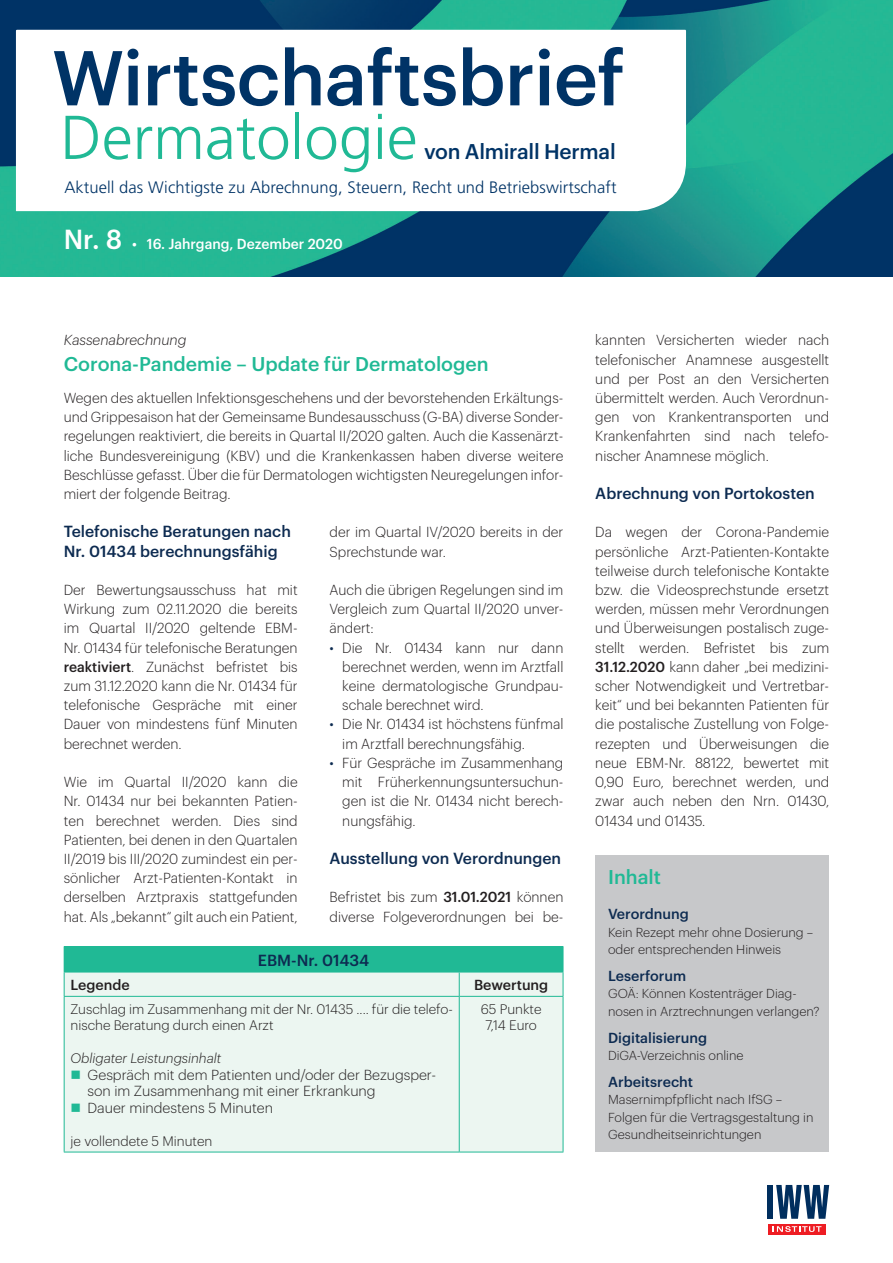
<style>
.page{position:relative;width:893px;height:1263px;background:#fff}
.page>*{position:absolute;margin:0;border:0;box-sizing:border-box;transform-origin:0 0}
.t1{font:500 75.9px "Graphik";letter-spacing:-.01em;color:#036}
.t2{font:300 61.8px "Frutiger";color:#20b995}
.t3{font:500 20.85px "Graphik";color:#036}
.h0__Titel{font:500 19.5px "Graphik";color:#20b995}
.ih0__Inhalt_Titel{font:500 19.5px "Graphik";color:#20b995}
.t4{font:300 16.5px "Frutiger";letter-spacing:.005em;color:#036}
.z0__Zwischentitel-1{font:500 15.75px/19.2px "Graphik";color:#0d2b51}
.th0__Tb__Titel{font:500 15.75px "Graphik";color:#0d2b51}
.g0__Grundtext{font:300 14.25px/19.2px "Graphik";color:#231f20;text-align:justify}
.v0__Vortext_Lead{font:300 14.25px/19.2px "Graphik";color:#231f20}
.ih0__Inhalt_Dachzeil{font:500 14.25px "Graphik";color:#0d2b51}
.g0__Grundtext-2{font:500 14.25px "Graphik";color:#fff}
.d0__Dachzeile{font:italic 300 14.25px "Graphik";color:#231f20}
.tk1__Tb__Kopf__mitti{font:500 14.25px "Graphik";color:#231f20}
.tk0__Tb__Kopf{font:500 14.25px "Graphik";color:#231f20}
.tg0__Tb__Grundtext{font:300 13.5px/16.5px "Graphik";color:#231f20}
.tg0__Tb__Grundtext-2{font:italic 300 13.5px "Graphik";color:#231f20}
.tg1__Tb__Grundtext_m{font:300 13.5px "Graphik";color:#231f20}
.ig0__Inhalt_Grundtex{font:300 12.75px/17.2px "Graphik";color:#231f20}
.s1{font-size:27px}
.s2{font-weight:500}
.s3{color:#0d2b51}
</style>
<div class="page">
<img style="left:0;top:0;width:893px;height:276px">
<svg style="left:16px;top:30px;width:670px;height:181px"></svg>
<div style="left:595px;top:855px;width:234px;height:296px;background:#c7c8ca"></div>
<div style="left:768px;top:1224px;width:57px;height:10px;background:#ee1d23"></div>
<svg style="left:773px;top:1226px;width:48px;height:6px"></svg>
<div style="left:768px;top:1185px;width:5px;height:34px;background:#002e5e"></div>
<svg style="left:776px;top:1185px;width:53px;height:34px"></svg>
<div style="left:64px;top:946px;width:499px;height:26px;background:#20b995"></div>
<div style="left:65px;top:973px;width:498px;height:179px;background:#ecf6f1"></div>
<hr style="left:64px;top:972px;width:395px;height:1px;background:#20b995">
<svg style="left:64px;top:972px;width:1px;height:24px"></svg>
<hr style="left:459px;top:972px;width:104px;height:1px;background:#20b995">
<svg style="left:459px;top:972px;width:1px;height:24px"></svg>
<svg style="left:563px;top:947px;width:1px;height:49px"></svg>
<hr style="left:64px;top:1152px;width:395px;height:1px;background:#20b995">
<hr style="left:64px;top:996px;width:395px;height:1px;background:#20b995">
<hr style="left:64px;top:997px;width:1px;height:155px;background:#20b995">
<hr style="left:459px;top:996px;width:104px;height:1px;background:#20b995">
<hr style="left:459px;top:997px;width:1px;height:155px;background:#20b995">
<hr style="left:563px;top:997px;width:1px;height:155px;background:#20b995">
<hr style="left:459px;top:1152px;width:104px;height:1px;background:#20b995">
<svg style="left:72px;top:1070px;width:8px;height:8px"></svg>
<svg style="left:72px;top:1103px;width:8px;height:8px"></svg>
<p class="t1" style="left:52px;top:20px;width:574px">Wirtschaftsbrief</p>
<p class="t2" style="left:61px;top:103px;width:359px">Dermatologie</p>
<p class="t4" style="left:64px;top:178px;width:554px">Aktuell das Wichtigste zu Abrechnung, Steuern, Recht und Betriebswirtschaft</p>
<p class="g0__Grundtext-2" style="left:64px;top:233px;width:281px"><span class="s1">Nr. 8</span> • 16. Jahrgang, Dezember 2020</p>
<p class="t3" style="left:424px;top:135px;width:193px">von Almirall Hermal</p>
<p class="d0__Dachzeile" style="left:64px;top:330px;width:124px">Kassenabrechnung</p>
<p class="h0__Titel" style="left:64px;top:349px;width:426px">Corona-Pandemie – Update für Dermatologen</p>
<p class="v0__Vortext_Lead" style="left:64px;top:387px;width:501px">Wegen des aktuellen Infektionsgeschehens und der bevorstehenden Erkältungs&shy;und Grippesaison hat der Gemeinsame Bundesausschuss (G-BA) diverse Sonder&shy;regelungen reaktiviert, die bereits in Quartal II/2020 galten. Auch die Kassenärzt&shy;liche Bundesvereinigung (KBV) und die Krankenkassen haben diverse weitere Beschlüsse gefasst. Über die für Dermatologen wichtigsten Neuregelungen infor&shy;miert der folgende Beitrag.</p>
<p class="z0__Zwischentitel-1" style="left:64px;top:521px;width:229px">Telefonische Beratungen nach<br>Nr. 01434 berechnungsfähig</p>
<p class="g0__Grundtext" style="left:64px;top:579px;width:235px">Der Bewertungsausschuss hat mit Wirkung zum 02.11.2020 die bereits im Quartal II/2020 geltende EBM-Nr. 01434 für telefonische Beratungen <span class="s2">reaktiviert</span>. Zunächst befristet bis zum 31.12.2020 kann die Nr. 01434 für telefonische Gespräche mit einer Dauer von mindestens fünf Minuten berechnet werden.</p>
<p class="g0__Grundtext" style="left:64px;top:771px;width:235px">Wie im Quartal II/2020 kann die Nr. 01434 nur bei bekannten Patien&shy;ten berechnet werden. Dies sind Patienten, bei denen in den Quartalen II/2019 bis III/2020 zumindest ein per&shy;sönlicher Arzt-Patienten-Kontakt in derselben Arztpraxis stattgefunden hat. Als „bekannt“ gilt auch ein Patient,</p>
<p class="g0__Grundtext" style="left:330px;top:522px;width:235px">der im Quartal IV/2020 bereits in der<br>Sprechstunde war.</p>
<p class="g0__Grundtext" style="left:330px;top:579px;width:235px">Auch die übrigen Regelungen sind im Vergleich zum Quartal II/2020 unver&shy;ändert:</p>
<p class="g0__Grundtext" style="left:342px;top:637px;width:223px;text-indent:-13px"><span class="s3">•</span> Die Nr. 01434 kann nur dann berechnet werden, wenn im Arztfall keine dermatologische Grundpau&shy;schale berechnet wird.</p>
<p class="g0__Grundtext" style="left:342px;top:714px;width:223px;text-indent:-13px"><span class="s3">•</span> Die Nr. 01434 ist höchstens fünfmal im Arztfall berechnungsfähig.</p>
<p class="g0__Grundtext" style="left:342px;top:752px;width:223px;text-indent:-13px"><span class="s3">•</span> Für Gespräche im Zusammenhang mit Früherkennungsuntersuchun&shy;gen ist die Nr. 01434 nicht berech&shy;nungsfähig.</p>
<p class="z0__Zwischentitel-1" style="left:330px;top:847px;width:233px">Ausstellung von Verordnungen</p>
<p class="g0__Grundtext" style="left:330px;top:886px;width:235px">Befristet bis zum <span class="s2">31.01.2021</span> können diverse Folgeverordnungen bei be-</p>
<p class="th0__Tb__Titel" style="left:258px;top:948px;width:113px">EBM-Nr. 01434</p>
<p class="tk0__Tb__Kopf" style="left:71px;top:974px;width:61px">Legende</p>
<p class="tk1__Tb__Kopf__mitti" style="left:474px;top:974px;width:76px">Bewertung</p>
<p class="tg0__Tb__Grundtext" style="left:71px;top:999px;width:384px">Zuschlag im Zusammenhang mit der Nr. 01435 .... fü r die telefo&shy;nische Beratung durch einen Arzt</p>
<p class="tg0__Tb__Grundtext-2" style="left:71px;top:1048px;width:152px">Obligater Leistungsinhalt</p>
<p class="g0__Grundtext" style="left:88px;top:1065px;width:350px;line-height:16.5px">Gespräch mit dem Patienten und/oder der Bezugsper&shy;son im Zusammenhang mit einer Erkrankung</p>
<p class="g0__Grundtext" style="left:88px;top:1097px;width:187px">Dauer mindestens 5 Minuten</p>
<p class="tg0__Tb__Grundtext" style="left:71px;top:1131px;width:143px">je vollendete 5 Minuten</p>
<p class="tg1__Tb__Grundtext_m" style="left:481px;top:999px;width:62px">65 Punkte</p>
<p class="tg1__Tb__Grundtext_m" style="left:485px;top:1015px;width:53px">7,14 Euro</p>
<p class="g0__Grundtext" style="left:595px;top:330px;width:235px;text-align:left">kannten Versicherten wieder nach telefonischer Anamnese ausgestellt und per Post an den Versicherten übermittelt werden. Auch Verordnun&shy;gen von Krankentransporten und Krankenfahrten sind nach telefo&shy;nischer Anamnese möglich.</p>
<p class="z0__Zwischentitel-1" style="left:595px;top:482px;width:221px">Abrechnung von Portokosten</p>
<p class="g0__Grundtext" style="left:595px;top:522px;width:235px">Da wegen der Corona-Pandemie persönliche Arzt-Patienten-Kontakte teilweise durch telefonische Kontakte bzw. die Videosprechstunde ersetzt werden, müssen mehr Verordnungen und Überweisungen postalisch zuge&shy;stellt werden. Befristet bis zum <span class="s2">31.12.2020</span> kann daher „bei medizini&shy;scher Notwendigkeit und Vertretbar&shy;keit“ und bei bekannten Patienten für die postalische Zustellung von Folge&shy;rezepten und Überweisungen die neue EBM-Nr. 88122, bewertet mit 0,90 Euro, berechnet werden, und zwar auch neben den Nrn. 01430, 01434 und 01435.</p>
<p class="ih0__Inhalt_Titel" style="left:608px;top:862px;width:55px">Inhalt</p>
<p class="ih0__Inhalt_Dachzeil" style="left:608px;top:903px;width:82px">Verordnung</p>
<p class="ig0__Inhalt_Grundtex" style="left:608px;top:922px;width:207px">Kein Rezept mehr ohne Dosierung – oder entsprechenden Hinweis</p>
<p class="ih0__Inhalt_Dachzeil" style="left:608px;top:965px;width:80px">Leserforum</p>
<p class="ig0__Inhalt_Grundtex" style="left:608px;top:984px;width:213px">GOÄ: Können Kostenträger Diag&shy;nosen in Arztrechnungen verlangen?</p>
<p class="ih0__Inhalt_Dachzeil" style="left:608px;top:1027px;width:100px">Digitalisierung</p>
<p class="ig0__Inhalt_Grundtex" style="left:608px;top:1046px;width:137px">DiGA-Verzeichnis online</p>
<p class="ih0__Inhalt_Dachzeil" style="left:608px;top:1071px;width:87px">Arbeitsrecht</p>
<p class="ig0__Inhalt_Grundtex" style="left:608px;top:1090px;width:207px">Masernimpfpflicht nach IfSG –<br>Folgen für die Vertragsgestaltung in<br>Gesundheitseinrichtungen</p>
</div>
